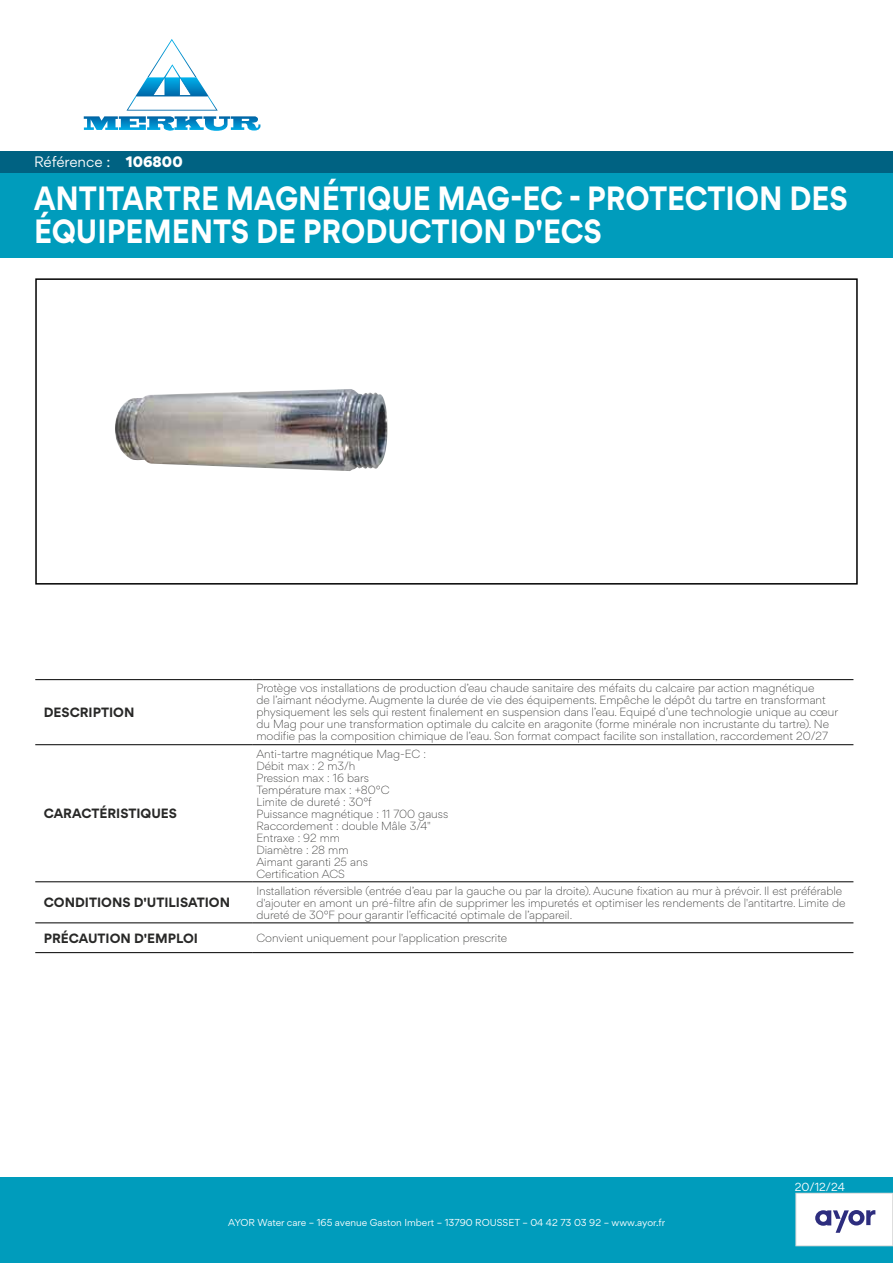
<style>
.page{position:relative;width:893px;height:1263px;background:#fff}
.page>*{position:absolute;margin:0;border:0;box-sizing:border-box;transform-origin:0 0}
.t1{font:700 30px/33px "Gordita";color:#fff;scale:.9 1}
.t2{font:13.5px "Gordita";letter-spacing:-.005em;color:#fff}
.t3{font:700 12px "Gordita";color:#282827}
.t4{font:300 10.5px/12px "Gordita";color:#282827}
.t5{font:10.5px "Gordita";color:#fff}
.t6{font:9px "Gordita";color:#fff}
.s1{font-weight:900}
</style>
<div class="page">
<div style="left:0;top:1178px;width:893px;height:85px;background:#009cbc"></div>
<div style="left:796px;top:1193px;width:97px;height:53px;background:#fff"></div>
<div style="left:795px;top:1193px;width:98px;height:53px;border:1px solid #dadada"></div>
<img style="left:115px;top:389px;width:272px;height:82px">
<div style="left:0;top:172px;width:893px;height:85px;background:#009cbc"></div>
<div style="left:35px;top:278px;width:823px;height:307px;border:2px solid #000"></div>
<svg style="left:815px;top:1210px;width:60px;height:23px"></svg>
<svg style="left:83px;top:39px;width:177px;height:92px"></svg>
<div style="left:0;top:151px;width:893px;height:21px;background:#006282"></div>
<hr style="left:35px;top:679px;width:217px;height:1px;background:#000">
<hr style="left:252px;top:679px;width:601px;height:1px;background:#000">
<hr style="left:35px;top:744px;width:217px;height:1px;background:#000">
<hr style="left:252px;top:744px;width:601px;height:1px;background:#000">
<hr style="left:35px;top:881px;width:217px;height:1px;background:#000">
<hr style="left:252px;top:881px;width:601px;height:1px;background:#000">
<hr style="left:35px;top:922px;width:217px;height:1px;background:#000">
<hr style="left:252px;top:922px;width:601px;height:1px;background:#000">
<hr style="left:35px;top:952px;width:217px;height:1px;background:#000">
<hr style="left:252px;top:952px;width:601px;height:1px;background:#000">
<p class="t2" style="left:34px;top:152px;width:150px">Référence : <span class="s1">106800</span></p>
<h1 class="t1" style="left:34px;top:182px;width:906px">ANTITARTRE MAGNÉTIQUE MAG-EC - PROTECTION DES<br>ÉQUIPEMENTS DE PRODUCTION D'ECS</h1>
<p class="t3" style="left:44px;top:703px;width:92px">DESCRIPTION</p>
<p class="t3" style="left:44px;top:804px;width:135px">CARACTÉRISTIQUES</p>
<p class="t3" style="left:44px;top:893px;width:188px">CONDITIONS D'UTILISATION</p>
<p class="t4" style="left:256px;top:682px;width:583px">Protège vos installations de production d’eau chaude sanitaire des méfaits du calcaire par action magnétique<br>de l’aimant néodyme. Augmente la durée de vie des équipements. Empêche le dépôt du tartre en transformant physiquement les sels qui restent finalement en suspension dans l’eau. Equipé d’une technologie unique au cœur du Mag pour une transformation optimale du calcite en aragonite (forme minérale non incrustante du tartre). Ne modifie pas la composition chimique de l’eau. Son format compact facilite son installation, raccordement 20/27</p>
<p class="t4" style="left:256px;top:747px;width:193px">Anti-tartre magnétique Mag-EC :<br>Débit max : 2 m3/h<br>Pression max : 16 bars<br>Température max : +80°C<br>Limite de dureté : 30°f<br>Puissance magnétique : 11 700 gauss<br>Raccordement : double Mâle 3/4"<br>Entraxe : 92 mm<br>Diamètre : 28 mm<br>Aimant garanti 25 ans<br>Certification ACS</p>
<p class="t4" style="left:256px;top:884px;width:591px">Installation réversible (entrée d’eau par la gauche ou par la droite). Aucune fixation au mur à prévoir. Il est préférable d'ajouter en amont un pré-filtre afin de supprimer les impuretés et optimiser les rendements de l'antitartre. Limite de dureté de 30°F pour garantir l’efficacité optimale de l’appareil.</p>
<p class="t3" style="left:44px;top:928px;width:156px">PRÉCAUTION D'EMPLOI</p>
<p class="t4" style="left:256px;top:931px;width:252px">Convient uniquement pour l'application prescrite</p>
<p class="t6" style="left:228px;top:1216px;width:438px">AYOR Water care – 165 avenue Gaston Imbert – 13790 ROUSSET – 04 42 73 03 92 – www.ayor.fr</p>
<p class="t5" style="left:795px;top:1179px;width:52px">20/12/24</p>
</div>
